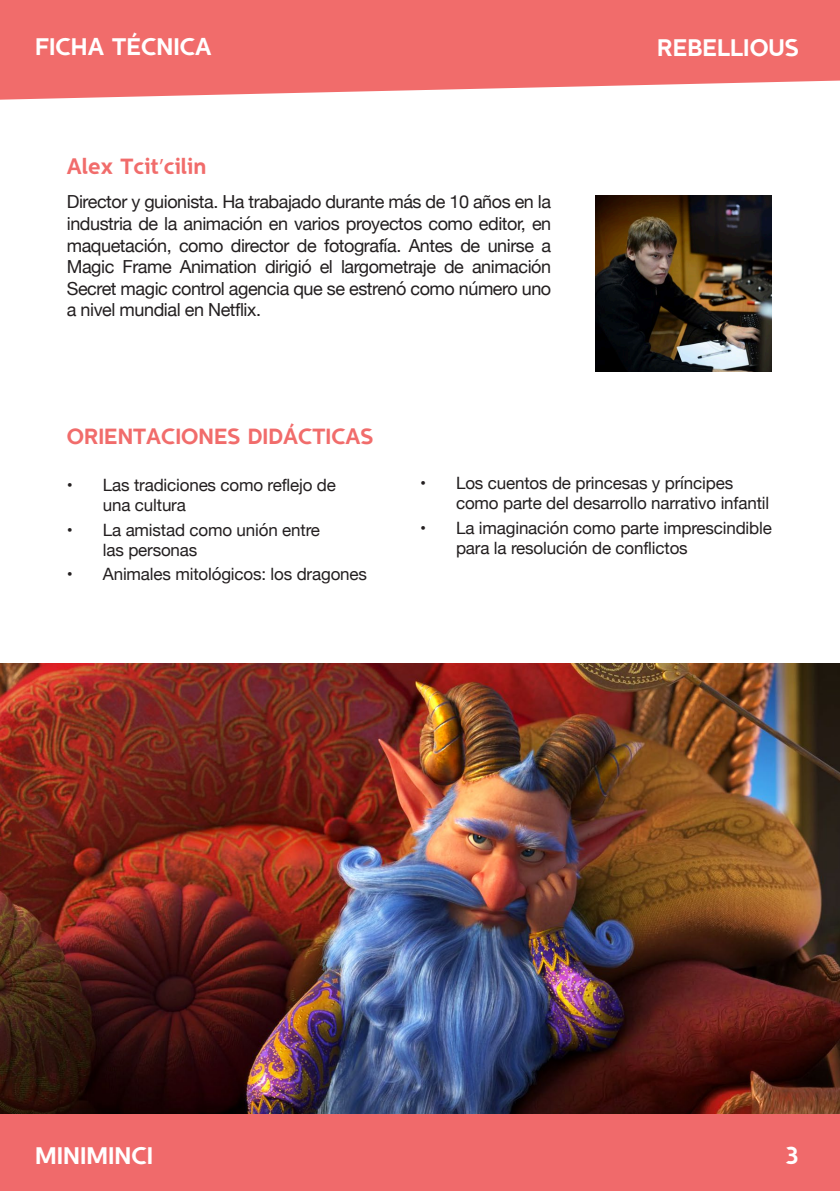
<style>
.page{position:relative;width:840px;height:1191px;background:#fff}
.page>*{position:absolute;margin:0;border:0;box-sizing:border-box;transform-origin:0 0}
.t1{font:24px "SEMINCISANS Regular";color:#fff}
.t2{font:22px "SEMINCISANS Regular";color:#f16c6b}
.t3{font:18px/21.6px "Helvetica Neue";letter-spacing:-.025em;color:#231f20;text-align:justify}
.t4{font:17px/20.4px "Helvetica Neue";letter-spacing:-.01em;color:#231f20}
.s1{font-family:"Myriad Pro"}
</style>
<div class="page">
<img style="left:0;top:663px;width:839px;height:451px">
<div style="left:0;top:1114px;width:839px;height:77px;background:#f06a6b"></div>
<svg style="left:0;top:0;width:839px;height:100px;background:#f27a79"></svg>
<img style="left:595px;top:195px;width:176px;height:176px">
<h1 class="t1" style="left:35px;top:32px;width:178px">FICHA TÉCNICA</h1>
<h1 class="t1" style="left:657px;top:33px;width:143px">REBELLIOUS</h1>
<p class="t2" style="left:67px;top:153px;width:141px">Alex Tcit<span class="s1">’</span>cilin</p>
<p class="t3" style="left:67px;top:192px;width:485px">Director y guionista. Ha trabajado durante más de 10 años en la industria de la animación en varios proyectos como editor, en maquetación, como director de fotografía. Antes de unirse a Magic Frame Animation dirigió el largometraje de animación Secret magic control agencia que se estrenó como número uno a nivel mundial en Netflix.</p>
<p class="t2" style="left:67px;top:423px;width:308px">ORIENTACIONES DIDÁCTICAS</p>
<p class="t4" style="left:103px;top:475px;width:234px;text-indent:-36px">• Las tradiciones como reflejo de una cultura</p>
<p class="t4" style="left:103px;top:520px;width:218px;text-indent:-36px">• La amistad como unión entre las personas</p>
<p class="t4" style="left:67px;top:565px;width:301px">• Animales mitológicos: los dragones</p>
<p class="t4" style="left:456px;top:473px;width:314px;text-indent:-36px">• Los cuentos de princesas y príncipes como parte del desarrollo narrativo infantil</p>
<p class="t4" style="left:456px;top:518px;width:317px;text-indent:-36px">• La imaginación como parte imprescindible para la resolución de conflictos</p>
<h1 class="t1" style="left:35px;top:1141px;width:120px">MINIMINCI</h1>
<h1 class="t1" style="left:784px;top:1141px;width:15px">3</h1>
</div>
